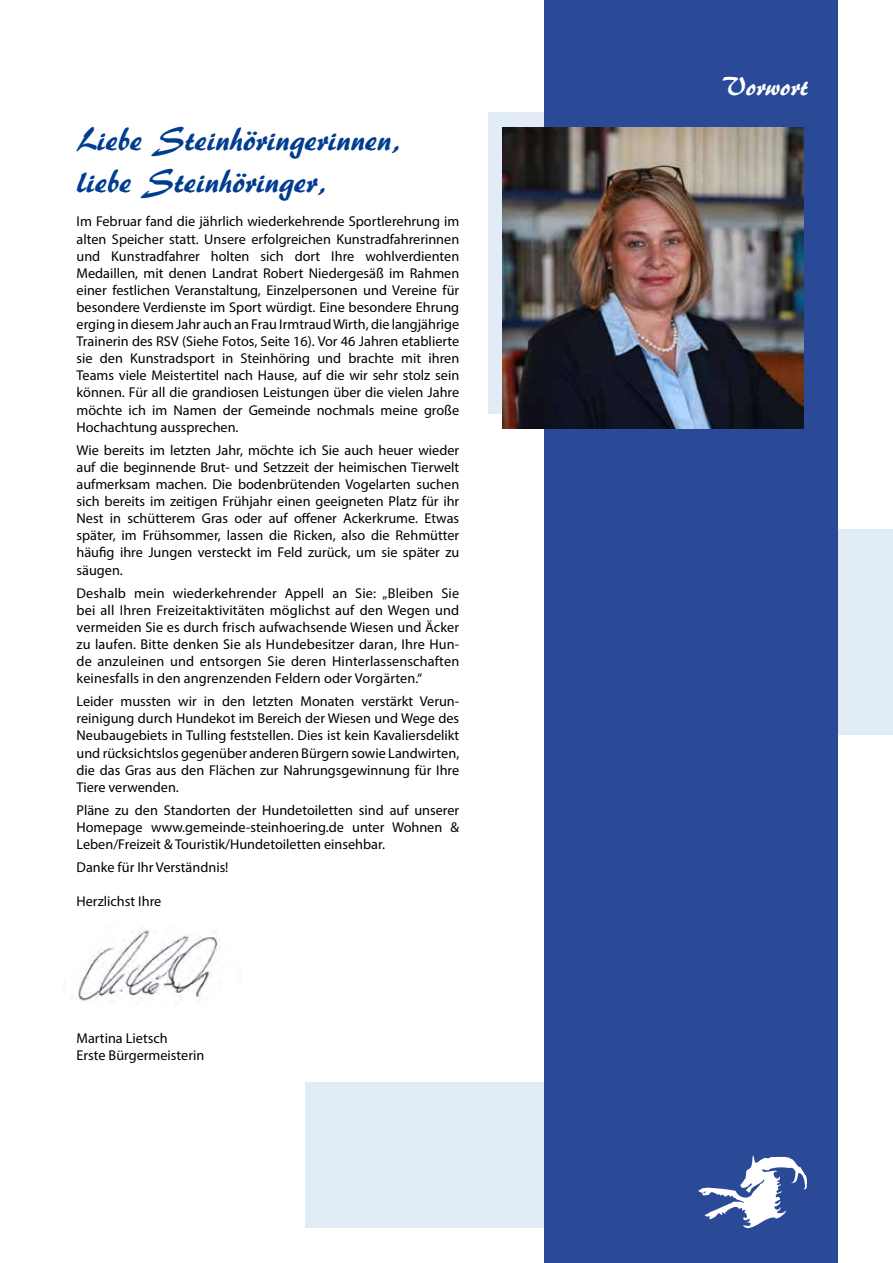
<style>
.page{position:relative;width:893px;height:1263px;background:#fff}
.page>*{position:absolute;margin:0;border:0;box-sizing:border-box;transform-origin:0 0}
.t1{font:33px/42px "ARBERKLEY";color:#003d90}
.t2{font:27px "ARBERKLEY";color:#fff}
.t3{font:14.25px/17.1px "Myriad Pro";color:#000;text-align:justify}
</style>
<div class="page">
<div style="left:305px;top:1082px;width:301px;height:146px;background:#e2ecf7"></div>
<div style="left:488px;top:113px;width:56px;height:301px;background:#e2ecf7"></div>
<div style="left:753px;top:528px;width:140px;height:206px;background:#e2ecf7"></div>
<div style="left:544px;top:0;width:294px;height:1263px;background:#2a4a97"></div>
<svg style="left:698px;top:1155px;width:109px;height:73px"></svg>
<img style="left:503px;top:128px;width:301px;height:301px">
<img style="left:78px;top:930px;width:143px;height:73px">
<h1 class="t1" style="left:77px;top:119px;width:326px">Liebe Steinhöringerinnen, liebe Steinhöringer,</h1>
<p class="t3" style="left:77px;top:213px;width:384px">Im Februar fand die jährlich wiederkehrende Sportlerehrung im alten Speicher statt. Unsere erfolgreichen Kunstradfahrerinnen und Kunstradfahrer holten sich dort Ihre wohlverdienten Medaillen, mit denen Landrat Robert Niedergesäß im Rahmen einer festlichen Veranstaltung, Einzelpersonen und Vereine für besondere Verdienste im Sport würdigt. Eine besondere Ehrung erging in diesem Jahr auch an Frau Irmtraud Wirth, die langjährige Trainerin des RSV (Siehe Fotos, Seite 16). Vor 46 Jahren etablierte sie den Kunstradsport in Steinhöring und brachte mit ihren Teams viele Meistertitel nach Hause, auf die wir sehr stolz sein können. Für all die grandiosen Leistungen über die vielen Jahre möchte ich im Namen der Gemeinde nochmals meine große Hochachtung aussprechen.</p>
<p class="t3" style="left:77px;top:441px;width:384px">Wie bereits im letzten Jahr, möchte ich Sie auch heuer wieder auf die beginnende Brut- und Setzzeit der heimischen Tierwelt aufmerksam machen. Die bodenbrütenden Vogelarten suchen sich bereits im zeitigen Frühjahr einen geeigneten Platz für ihr Nest in schütterem Gras oder auf offener Ackerkrume. Etwas später, im Frühsommer, lassen die Ricken, also die Rehmütter häufig ihre Jungen versteckt im Feld zurück, um sie später zu säugen.</p>
<p class="t3" style="left:77px;top:584px;width:384px">Deshalb mein wiederkehrender Appell an Sie: „Bleiben Sie bei all Ihren Freizeitaktivitäten möglichst auf den Wegen und vermeiden Sie es durch frisch aufwachsende Wiesen und Äcker zu laufen. Bitte denken Sie als Hundebesitzer daran, Ihre Hun&shy;de anzuleinen und entsorgen Sie deren Hinterlassenschaften keinesfalls in den angrenzenden Feldern oder Vorgärten.“</p>
<p class="t3" style="left:77px;top:693px;width:384px">Leider mussten wir in den letzten Monaten verstärkt Verun&shy;reinigung durch Hundekot im Bereich der Wiesen und Wege des Neubaugebiets in Tulling feststellen. Dies ist kein Kavaliersdelikt und rücksichtslos gegenüber anderen Bürgern sowie Landwirten, die das Gras aus den Flächen zur Nahrungsgewinnung für Ihre Tiere verwenden.</p>
<p class="t3" style="left:77px;top:801px;width:384px">Pläne zu den Standorten der Hundetoiletten sind auf unserer Homepage www.gemeinde-steinhoering.de unter Wohnen &amp; Leben/Freizeit &amp; Touristik/Hundetoiletten einsehbar.</p>
<p class="t3" style="left:77px;top:858px;width:154px">Danke für Ihr Verständnis!</p>
<p class="t3" style="left:77px;top:893px;width:86px">Herzlichst Ihre</p>
<p class="t3" style="left:77px;top:1029px;width:129px">Martina Lietsch<br>Erste Bürgermeisterin</p>
<h2 class="t2" style="left:722px;top:69px;width:87px">Vorwort</h2>
</div>
